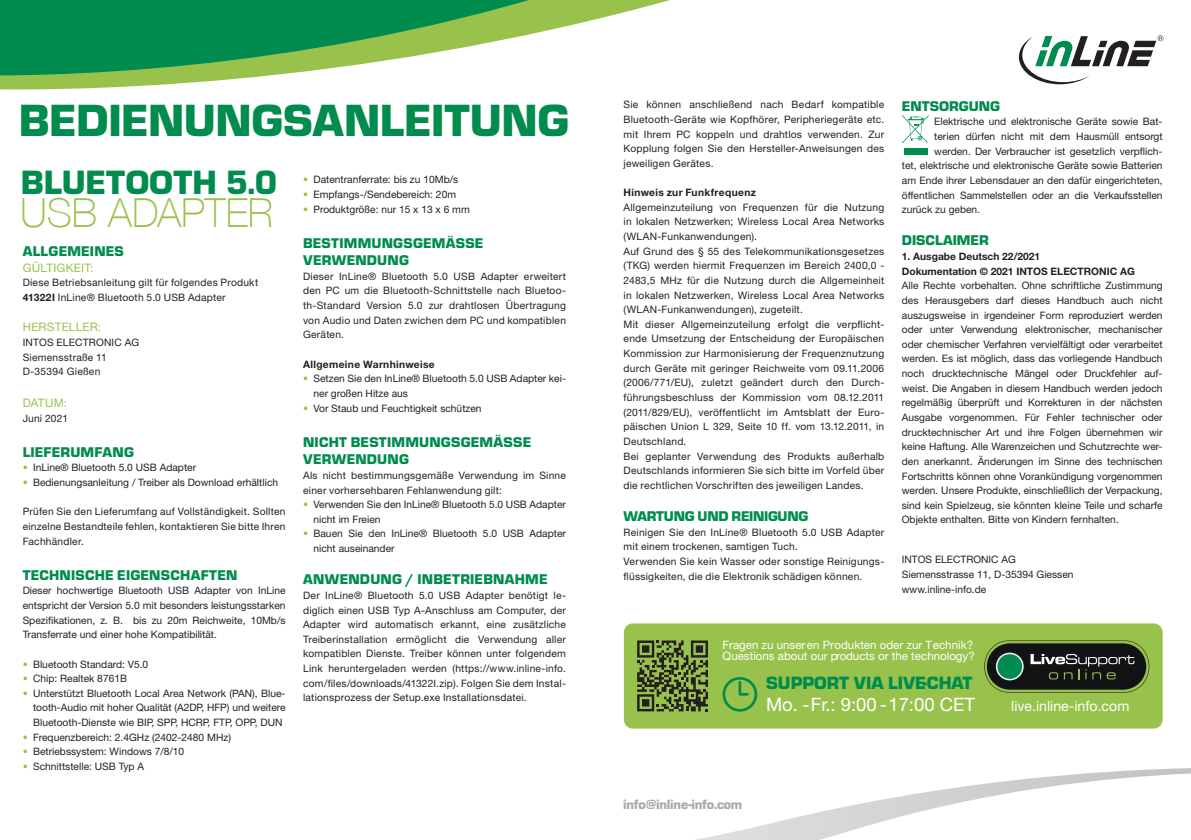
<style>
.page{position:relative;width:1191px;height:840px;background:#fff}
.page>*{position:absolute;margin:0;border:0;box-sizing:border-box;transform-origin:0 0}
.t1{font:900 46.8px "Eurostile";letter-spacing:-.005em;color:#008c4e}
.t2{font:100 40px "Helvetica Neue LT";color:#99c24d}
.t3{font:900 35px "Eurostile";color:#008c4e}
.t4{font:18.4px "Helvetica Neue LT Pro";color:#fff}
.t5{font:900 18.4px "Eurostile";color:#008c4e}
.t6{font:900 14.6px/17.6px "Eurostile";letter-spacing:.015em;color:#008c4e}
.t7{font:900 14.6px "Eurostile";letter-spacing:-.02em;color:#008c4e}
.t8{font:14.2px "Helvetica Neue LT Pro";color:#fff}
.t9{font:900 14px "Eurostile";letter-spacing:-.015em;color:#a8a9ad}
.t10{font:11.6px/11.6px "Helvetica Neue LT Pro";color:#fff}
.t11{font:11.6px "Helvetica Neue LT Pro";letter-spacing:.02em;color:#99c24d}
.t12{font:10.2px/14.6px "Helvetica Neue LT Pro";letter-spacing:.015em;color:#231f20}
.t13{font:700 10.2px/14.6px "Helvetica Neue LT Pro";color:#231f20}
.t14{font:700 10.2px "Helvetica Neue LT Pro";letter-spacing:.03em;color:#231f20}
.s1{font-weight:700}
.s2{color:#99c24d}
</style>
<div class="page">
<svg style="left:700px;top:768px;width:491px;height:71px"></svg>
<svg style="left:0;top:77px;width:1088px;height:12px"></svg>
<svg style="left:0;top:0;width:1164px;height:77px"></svg>
<div style="left:624px;top:623px;width:538px;height:105px;background:#99c24d;border-radius:9px"></div>
<svg style="left:637px;top:640px;width:71px;height:71px"></svg>
<svg style="left:984px;top:640px;width:165px;height:52px;background:#37482f"></svg>
<svg style="left:722px;top:677px;width:35px;height:34px"></svg>
<div style="left:904px;top:148px;width:23px;height:6px;background:#008c4e"></div>
<svg style="left:901px;top:115px;width:27px;height:28px"></svg>
<h1 class="t1" style="left:19px;top:95px;width:551px">BEDIENUNGSANLEITUNG</h1>
<h3 class="t3" style="left:21px;top:162px;width:258px">BLUETOOTH 5.0</h3>
<h2 class="t2" style="left:20px;top:190px;width:254px">USB ADAPTER</h2>
<h3 class="t6" style="left:23px;top:242px;width:103px">ALLGEMEINES</h3>
<p class="t11" style="left:23px;top:260px;width:72px">GÜLTIGKEIT:</p>
<p class="t12" style="left:23px;top:275px;width:237px">Diese Betriebsanleitung gilt für folgendes Produkt<br><span class="s1">41322I</span> InLine® Bluetooth 5.0 USB Adapter</p>
<p class="t11" style="left:23px;top:320px;width:80px">HERSTELLER:</p>
<p class="t12" style="left:23px;top:335px;width:118px">INTOS ELECTRONIC AG<br>Siemensstraße 11<br>D-35394 Gießen</p>
<p class="t11" style="left:23px;top:395px;width:46px">DATUM:</p>
<p class="t12" style="left:23px;top:410px;width:47px">Juni 2021</p>
<h3 class="t6" style="left:23px;top:443px;width:113px">LIEFERUMFANG</h3>
<p class="t12" style="left:23px;top:460px;width:175px"><span class="s2">•</span> InLine® Bluetooth 5.0 USB Adapter</p>
<p class="t12" style="left:23px;top:474px;width:257px"><span class="s2">•</span> Bedienungsanleitung / Treiber als Download erhältlich</p>
<p class="t12" style="left:23px;top:504px;width:264px;text-align:justify">Prüfen Sie den Lieferumfang auf Vollständigkeit. Sollten einzelne Bestandteile fehlen, kontaktieren Sie bitte Ihren Fachhändler.</p>
<h3 class="t6" style="left:23px;top:566px;width:216px">TECHNISCHE EIGENSCHAFTEN</h3>
<p class="t12" style="left:23px;top:582px;width:264px;text-align:justify">Dieser hochwertige Bluetooth USB Adapter von InLine entspricht der Version 5.0 mit besonders leistungsstarken Spezifikationen, z. B. bis zu 20m Reichweite, 10Mb/s Transferrate und einer hohe Kompatibilität.</p>
<p class="t12" style="left:23px;top:656px;width:127px"><span class="s2">•</span> Bluetooth Standard: V5.0</p>
<p class="t12" style="left:23px;top:670px;width:106px"><span class="s2">•</span> Chip: Realtek 8761B</p>
<p class="t12" style="left:33px;top:685px;width:254px;text-align:justify;text-indent:-10px"><span class="s2">•</span> Unterstützt Bluetooth Local Area Network (PAN), Blue&shy;tooth-Audio mit hoher Qualität (A2DP, HFP) und weitere Bluetooth-Dienste wie BIP, SPP, HCRP, FTP, OPP, DUN</p>
<p class="t12" style="left:23px;top:729px;width:210px"><span class="s2">•</span> Frequenzbereich: 2.4GHz (2402-2480 MHz)</p>
<p class="t12" style="left:23px;top:743px;width:163px"><span class="s2">•</span> Betriebssystem: Windows 7/8/10</p>
<p class="t12" style="left:23px;top:758px;width:123px"><span class="s2">•</span> Schnittstelle: USB Typ A</p>
<p class="t12" style="left:303px;top:172px;width:157px"><span class="s2">•</span> Datentranferrate: bis zu 10Mb/s</p>
<p class="t12" style="left:303px;top:187px;width:154px"><span class="s2">•</span> Empfangs-/Sendebereich: 20m</p>
<p class="t12" style="left:303px;top:201px;width:168px"><span class="s2">•</span> Produktgröße: nur 15 x 13 x 6 mm</p>
<h3 class="t6" style="left:303px;top:234px;width:182px">BESTIMMUNGSGEMÄSSE<br>VERWENDUNG</h3>
<p class="t12" style="left:303px;top:268px;width:264px;text-align:justify">Dieser InLine® Bluetooth 5.0 USB Adapter erweitert den PC um die Bluetooth-Schnittstelle nach Bluetoo&shy;th-Standard Version 5.0 zur drahtlosen Übertragung von Audio und Daten zwichen dem PC und kompatiblen Geräten.</p>
<p class="t14" style="left:303px;top:357px;width:133px">Allgemeine Warnhinweise</p>
<p class="t12" style="left:313px;top:371px;width:254px;text-indent:-10px"><span class="s2">•</span> Setzen Sie den InLine® Bluetooth 5.0 USB Adapter kei&shy;ner großen Hitze aus</p>
<p class="t12" style="left:303px;top:400px;width:180px"><span class="s2">•</span> Vor Staub und Feuchtigkeit schützen</p>
<h3 class="t6" style="left:303px;top:433px;width:229px">NICHT BESTIMMUNGSGEMÄSSE<br>VERWENDUNG</h3>
<p class="t12" style="left:303px;top:467px;width:264px">Als nicht bestimmungsgemäße Verwendung im Sinne einer vorhersehbaren Fehlanwendung gilt:</p>
<p class="t12" style="left:313px;top:496px;width:254px;text-indent:-10px"><span class="s2">•</span> Verwenden Sie den InLine® Bluetooth 5.0 USB Adapter nicht im Freien</p>
<p class="t12" style="left:313px;top:526px;width:254px;text-indent:-10px"><span class="s2">•</span> Bauen Sie den InLine® Bluetooth 5.0 USB Adapter nicht auseinander</p>
<h3 class="t6" style="left:303px;top:570px;width:246px">ANWENDUNG / INBETRIEBNAHME</h3>
<p class="t12" style="left:303px;top:587px;width:264px;text-align:justify">Der InLine® Bluetooth 5.0 USB Adapter benötigt le&shy;diglich einen USB Typ A-Anschluss am Computer, der Adapter wird automatisch erkannt, eine zusätzliche Treiberinstallation ermöglicht die Verwendung aller kompatiblen Dienste. Treiber können unter folgendem Link heruntergeladen werden (https://www.inline-info. com/files/downloads/41322I.zip). Folgen Sie dem Instal&shy;lationsprozess der Setup.exe Installationsdatei.</p>
<p class="t12" style="left:623px;top:97px;width:262px;text-align:justify">Sie können anschließend nach Bedarf kompatible Bluetooth-Geräte wie Kopfhörer, Peripheriegeräte etc. mit Ihrem PC koppeln und drahtlos verwenden. Zur Kopplung folgen Sie den Hersteller-Anweisungen des jeweiligen Gerätes.</p>
<p class="t14" style="left:623px;top:186px;width:134px">Hinweis zur Funkfrequenz</p>
<p class="t12" style="left:623px;top:199px;width:262px">Allgemeinzuteilung von Frequenzen für die Nutzung in lokalen Netzwerken; Wireless Local Area Networks (WLAN-Funkanwendungen).<br>Auf Grund des § 55 des Telekommunikationsgesetzes (TKG) werden hiermit Frequenzen im Bereich 2400,0 - 2483,5 MHz für die Nutzung durch die Allgemeinheit in lokalen Netzwerken, Wireless Local Area Networks (WLAN-Funkanwendungen), zugeteilt.<br>Mit dieser Allgemeinzuteilung erfolgt die verpflicht&shy;ende Umsetzung der Entscheidung der Europäischen Kommission zur Harmonisierung der Frequenznutzung durch Geräte mit geringer Reichweite vom 09.11.2006 (2006/771/EU), zuletzt geändert durch den Durch&shy;führungsbeschluss der Kommission vom 08.12.2011 (2011/829/EU), veröffentlicht im Amtsblatt der Euro&shy;päischen Union L 329, Seite 10 ff. vom 13.12.2011, in Deutschland.<br>Bei geplanter Verwendung des Produkts außerhalb Deutschlands informieren Sie sich bitte im Vorfeld über die rechtlichen Vorschriften des jeweiligen Landes.</p>
<h3 class="t7" style="left:623px;top:508px;width:186px">WARTUNG UND REINIGUNG</h3>
<p class="t12" style="left:623px;top:524px;width:262px">Reinigen Sie den InLine® Bluetooth 5.0 USB Adapter mit einem trockenen, samtigen Tuch.<br>Verwenden Sie kein Wasser oder sonstige Reinigungs&shy;flüssigkeiten, die die Elektronik schädigen können.</p>
<h3 class="t6" style="left:902px;top:97px;width:100px">ENTSORGUNG</h3>
<p class="t12" style="left:934px;top:114px;width:230px">Elektrische und elektronische Geräte sowie Bat-</p>
<p class="t12" style="left:934px;top:129px;width:230px">terien dürfen nicht mit dem Hausmüll entsorgt</p>
<p class="t12" style="left:934px;top:143px;width:230px">werden. Der Verbraucher ist gesetzlich verpflich-</p>
<p class="t12" style="left:902px;top:158px;width:262px">tet, elektrische und elektronische Geräte sowie Batterien</p>
<p class="t12" style="left:902px;top:173px;width:262px">am Ende ihrer Lebensdauer an den dafür eingerichteten,</p>
<p class="t12" style="left:902px;top:187px;width:262px">öffentlichen Sammelstellen oder an die Verkaufsstellen</p>
<p class="t12" style="left:902px;top:202px;width:80px">zurück zu geben.</p>
<h3 class="t6" style="left:902px;top:232px;width:88px">DISCLAIMER</h3>
<p class="t13" style="left:902px;top:249px;width:234px">1. Ausgabe Deutsch 22/2021<br>Dokumentation © 2021 INTOS ELECTRONIC AG</p>
<p class="t12" style="left:902px;top:278px;width:262px;text-align:justify">Alle Rechte vorbehalten. Ohne schriftliche Zustimmung des Herausgebers darf dieses Handbuch auch nicht auszugsweise in irgendeiner Form reproduziert werden oder unter Verwendung elektronischer, mechanischer oder chemischer Verfahren vervielfältigt oder verarbeitet werden. Es ist möglich, dass das vorliegende Handbuch noch drucktechnische Mängel oder Druckfehler auf&shy;weist. Die Angaben in diesem Handbuch werden jedoch regelmäßig überprüft und Korrekturen in der nächsten Ausgabe vorgenommen. Für Fehler technischer oder drucktechnischer Art und ihre Folgen übernehmen wir keine Haftung. Alle Warenzeichen und Schutzrechte wer&shy;den anerkannt. Änderungen im Sinne des technischen Fortschritts können ohne Vorankündigung vorgenommen werden. Unsere Produkte, einschließlich der Verpackung, sind kein Spielzeug, sie könnten kleine Teile und scharfe Objekte enthalten. Bitte von Kindern fernhalten.</p>
<p class="t12" style="left:902px;top:552px;width:173px">INTOS ELECTRONIC AG<br>Siemensstrasse 11, D-35394 Giessen www.inline-info.de</p>
<p class="t10" style="left:722px;top:638px;width:254px">Fragen zu unseren Produkten oder zur Technik?<br>Questions about our products or the technology?</p>
<h3 class="t5" style="left:766px;top:672px;width:208px">SUPPORT VIA LIVE-CHAT</h3>
<h3 class="t4" style="left:766px;top:693px;width:210px">Mo. - Fr.: 9:00 - 17:00 CET</h3>
<h3 class="t9" style="left:623px;top:795px;width:121px">info@inline-info.com</h3>
<h3 class="t8" style="left:1011px;top:697px;width:120px">live.inline-info.com</h3>
</div>
